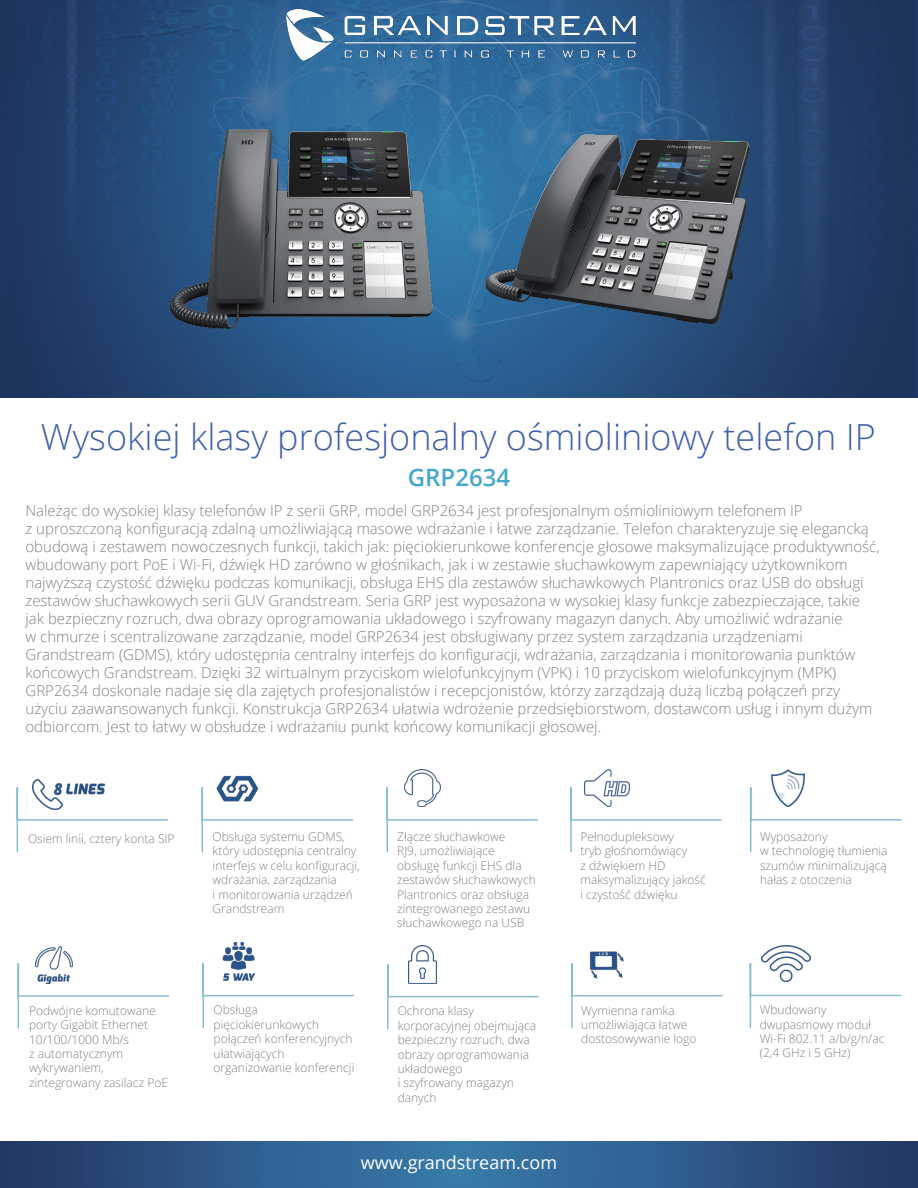
<style>
.page{position:relative;width:918px;height:1188px;background:#fff}
.page>*{position:absolute;margin:0;border:0;box-sizing:border-box;transform-origin:0 0}
.t1{font:300 36px "Open Sans";color:#4160ac}
.t2{font:600 24px "Open Sans";color:#46a8ca}
.t3{font:18px "Open Sans";color:#fff}
.t4{font:300 15px/18px "Open Sans";color:#808285}
.t5{font:300 12px/14.4px "Open Sans";color:#808285}
</style>
<div class="page">
<img style="left:0;top:0;width:916px;height:396px">
<img style="left:278px;top:10px;width:362px;height:53px">
<svg style="left:0;top:1142px;width:918px;height:46px;background:#2d5988"></svg>
<svg style="left:16px;top:786px;width:152px;height:67px"></svg>
<img style="left:32px;top:779px;width:72px;height:30px">
<img style="left:589px;top:951px;width:35px;height:11px">
<svg style="left:571px;top:962px;width:152px;height:67px"></svg>
<svg style="left:387px;top:963px;width:152px;height:66px"></svg>
<img style="left:409px;top:946px;width:27px;height:38px">
<svg style="left:202px;top:963px;width:152px;height:66px"></svg>
<img style="left:213px;top:943px;width:52px;height:41px">
<svg style="left:17px;top:962px;width:152px;height:67px"></svg>
<img style="left:36px;top:946px;width:36px;height:37px">
<svg style="left:201px;top:787px;width:152px;height:66px"></svg>
<img style="left:215px;top:775px;width:46px;height:34px">
<svg style="left:386px;top:787px;width:152px;height:66px"></svg>
<img style="left:404px;top:769px;width:37px;height:37px">
<svg style="left:570px;top:786px;width:152px;height:67px"></svg>
<img style="left:584px;top:769px;width:45px;height:38px">
<svg style="left:749px;top:787px;width:153px;height:66px"></svg>
<img style="left:772px;top:770px;width:33px;height:37px">
<img style="left:761px;top:945px;width:49px;height:16px">
<svg style="left:749px;top:961px;width:153px;height:67px"></svg>
<img style="left:169px;top:129px;width:263px;height:200px">
<img style="left:486px;top:134px;width:264px;height:190px">
<h1 class="t1" style="left:41px;top:412px;width:837px">Wysokiej klasy profesjonalny ośmioliniowy telefon IP</h1>
<h2 class="t2" style="left:408px;top:461px;width:104px">GRP2634</h2>
<p class="t4" style="left:26px;top:502px;width:856px">Należąc do wysokiej klasy telefonów IP z serii GRP, model GRP2634 jest profesjonalnym ośmioliniowym telefonem IP<br>z uproszczoną konfiguracją zdalną umożliwiającą masowe wdrażanie i łatwe zarządzanie. Telefon charakteryzuje się elegancką obudową i zestawem nowoczesnych funkcji, takich jak: pięciokierunkowe konferencje głosowe maksymalizujące produktywność, wbudowany port PoE i Wi-Fi, dźwięk HD zarówno w głośnikach, jak i w zestawie słuchawkowym zapewniający użytkownikom najwyższą czystość dźwięku podczas komunikacji, obsługa EHS dla zestawów słuchawkowych Plantronics oraz USB do obsługi zestawów słuchawkowych serii GUV Grandstream. Seria GRP jest wyposażona w wysokiej klasy funkcje zabezpieczające, takie jak bezpieczny rozruch, dwa obrazy oprogramowania układowego i szyfrowany magazyn danych. Aby umożliwić wdrażanie<br>w chmurze i scentralizowane zarządzanie, model GRP2634 jest obsługiwany przez system zarządzania urządzeniami Grandstream (GDMS), który udostępnia centralny interfejs do konfiguracji, wdrażania, zarządzania i monitorowania punktów końcowych Grandstream. Dzięki 32 wirtualnym przyciskom wielofunkcyjnym (VPK) i 10 przyciskom wielofunkcyjnym (MPK)<br>GRP2634 doskonale nadaje się dla zajętych profesjonalistów i recepcjonistów, którzy zarządzają dużą liczbą połączeń przy użyciu zaawansowanych funkcji. Konstrukcja GRP2634 ułatwia wdrożenie przedsiębiorstwom, dostawcom usług i innym dużym odbiorcom. Jest to łatwy w obsłudze i wdrażaniu punkt końcowy komunikacji głosowej.</p>
<p class="t5" style="left:28px;top:831px;width:148px">Osiem linii, cztery konta SIP</p>
<p class="t5" style="left:29px;top:1003px;width:140px">Podwójne komutowane porty Gigabit Ethernet<br>10/100/1000 Mb/s<br>z automatycznym wykrywaniem, zintegrowany zasilacz PoE</p>
<p class="t5" style="left:213px;top:829px;width:149px">Obsługa systemu GDMS, który udostępnia centralny interfejs w celu konfiguracji, wdrażania, zarządzania<br>i monitorowania urządzeń<br>Grandstream</p>
<p class="t5" style="left:397px;top:829px;width:140px">Złącze słuchawkowe<br>RJ9, umożliwiające obsługę funkcji EHS dla zestawów słuchawkowych<br>Plantronics oraz obsługa zintegrowanego zestawu słuchawkowego na USB</p>
<p class="t5" style="left:580px;top:829px;width:127px">Pełnodupleksowy<br>tryb głośnomówiący<br>z dźwiękiem HD maksymalizujący jakość i czystość dźwięku</p>
<p class="t5" style="left:760px;top:829px;width:129px">Wyposażony<br>w technologię tłumienia szumów minimalizującą hałas z otoczenia</p>
<p class="t5" style="left:214px;top:1003px;width:142px">Obsługa pięciokierunkowych połączeń konferencyjnych ułatwiających organizowanie konferencji</p>
<p class="t5" style="left:398px;top:1003px;width:140px">Ochrona klasy korporacyjnej obejmująca bezpieczny rozruch, dwa obrazy oprogramowania układowego<br>i szyfrowany magazyn danych</p>
<p class="t3" style="left:361px;top:1151px;width:198px">www.grandstream.com</p>
<p class="t5" style="left:581px;top:1003px;width:117px">Wymienna ramka umożliwiająca łatwe dostosowywanie logo</p>
<p class="t5" style="left:760px;top:1002px;width:126px">Wbudowany dwupasmowy moduł<br>Wi-Fi 802.11 a/b/g/n/ac (2,4 GHz i 5 GHz)</p>
</div>
